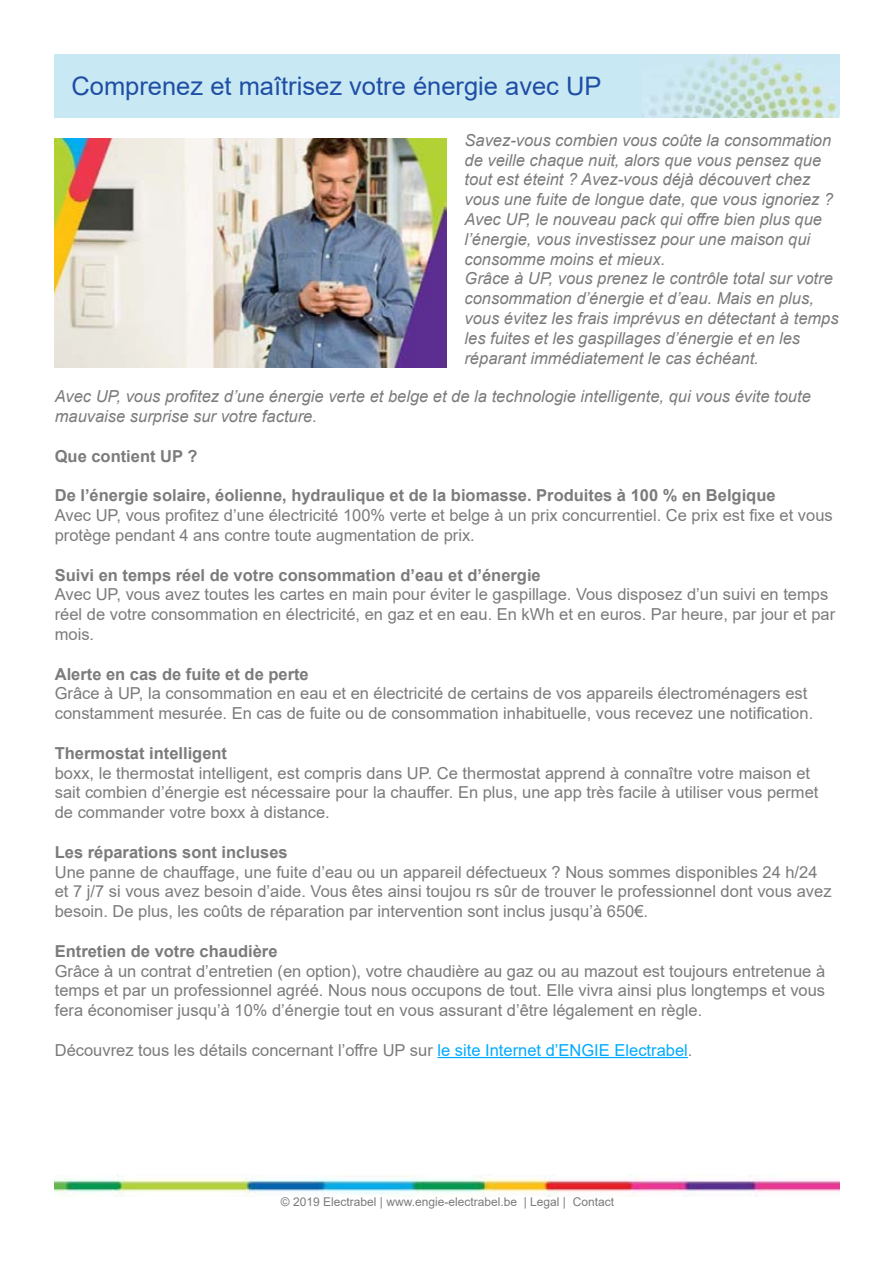
<style>
.page{position:relative;width:893px;height:1263px;background:#fff}
.page>*{position:absolute;margin:0;border:0;box-sizing:border-box;transform-origin:0 0}
.t1{font:25.5px "Arial";color:#1f4ea5}
.t2{font:16.5px/19.8px "Arial";color:#7b7b7b}
.t3{font:italic 16.5px/19.8px "Arial";color:#7b7b7b}
.t4{font:700 16.5px "Arial";color:#7b7b7b}
.t5{font:12px "Arial";color:#7b7b7b}
.s1{color:#0af}
</style>
<div class="page">
<img style="left:54px;top:138px;width:392px;height:229px">
<hr style="left:437px;top:1057px;width:251px;height:1px;background:#0af">
<div style="left:54px;top:54px;width:783px;height:63px;background:#c8e9f3"></div>
<img style="left:642px;top:54px;width:197px;height:63px">
<img style="left:55px;top:1174px;width:785px;height:22px">
<h1 class="t1" style="left:71px;top:68px;width:532px">Comprenez et maîtrisez votre énergie avec UP</h1>
<p class="t3" style="left:464px;top:130px;width:376px">Savez-vous combien vous coûte la consommation de veille chaque nuit, alors que vous pensez que tout est éteint ? Avez-vous déjà découvert chez vous une fuite de longue date, que vous ignoriez ?<br>Avec UP, le nouveau pack qui offre bien plus que l’énergie, vous investissez pour une maison qui consomme moins et mieux.<br>Grâce à UP, vous prenez le contrôle total sur votre consommation d’énergie et d’eau. Mais en plus, vous évitez les frais imprévus en détectant à temps les fuites et les gaspillages d’énergie et en les réparant immédiatement le cas échéant.</p>
<p class="t3" style="left:55px;top:387px;width:758px">Avec UP, vous profitez d’une énergie verte et belge et de la technologie intelligente, qui vous évite toute mauvaise surprise sur votre facture.</p>
<p class="t4" style="left:55px;top:444px;width:144px">Que contient UP ?</p>
<p class="t4" style="left:55px;top:484px;width:722px">De l’énergie solaire, éolienne, hydraulique et de la biomasse. Produites à 100 % en Belgique</p>
<p class="t2" style="left:55px;top:505px;width:779px">Avec UP, vous profitez d’une électricité 100% verte et belge à un prix concurrentiel. Ce prix est fixe et vous protège pendant 4 ans contre toute augmentation de prix.</p>
<p class="t4" style="left:55px;top:563px;width:487px">Suivi en temps réel de votre consommation d’eau et d’énergie</p>
<p class="t2" style="left:55px;top:584px;width:782px">Avec UP, vous avez toutes les cartes en main pour éviter le gaspillage. Vous disposez d’un suivi en temps réel de votre consommation en électricité, en gaz et en eau. En kWh et en euros. Par heure, par jour et par mois.</p>
<p class="t4" style="left:55px;top:662px;width:256px">Alerte en cas de fuite et de perte</p>
<p class="t2" style="left:55px;top:683px;width:760px">Grâce à UP, la consommation en eau et en électricité de certains de vos appareils électroménagers est constamment mesurée. En cas de fuite ou de consommation inhabituelle, vous recevez une notification.</p>
<p class="t4" style="left:55px;top:741px;width:174px">Thermostat intelligent</p>
<p class="t2" style="left:55px;top:763px;width:765px">boxx, le thermostat intelligent, est compris dans UP. Ce thermostat apprend à connaître votre maison et sait combien d’énergie est nécessaire pour la chauffer. En plus, une app très facile à utiliser vous permet de commander votre boxx à distance.</p>
<p class="t4" style="left:55px;top:840px;width:234px">Les réparations sont incluses</p>
<p class="t2" style="left:55px;top:862px;width:778px">Une panne de chauffage, une fuite d’eau ou un appareil défectueux ? Nous sommes disponibles 24 h/24 et 7 j/7 si vous avez besoin d’aide. Vous êtes ainsi toujou rs sûr de trouver le professionnel dont vous avez besoin. De plus, les coûts de réparation par intervention sont inclus jusqu’à 650€.</p>
<p class="t4" style="left:55px;top:939px;width:224px">Entretien de votre chaudière</p>
<p class="t2" style="left:55px;top:961px;width:772px;text-align:justify">Grâce à un contrat d’entretien (en option), votre chaudière au gaz ou au mazout est toujours entretenue à temps et par un professionnel agréé. Nous nous occupons de tout. Elle vivra ainsi plus longtemps et vous fera économiser jusqu’à 10% d’énergie tout en vous assurant d’être légalement en règle.</p>
<p class="t2" style="left:55px;top:1040px;width:639px">Découvrez tous les détails concernant l’offre UP sur <span class="s1">le site Internet d’ENGIE Electrabel</span>.</p>
<p class="t5" style="left:281px;top:1194px;width:335px">© 2019 Electrabel | www.engie-electrabel.be | Legal | Contact</p>
</div>
